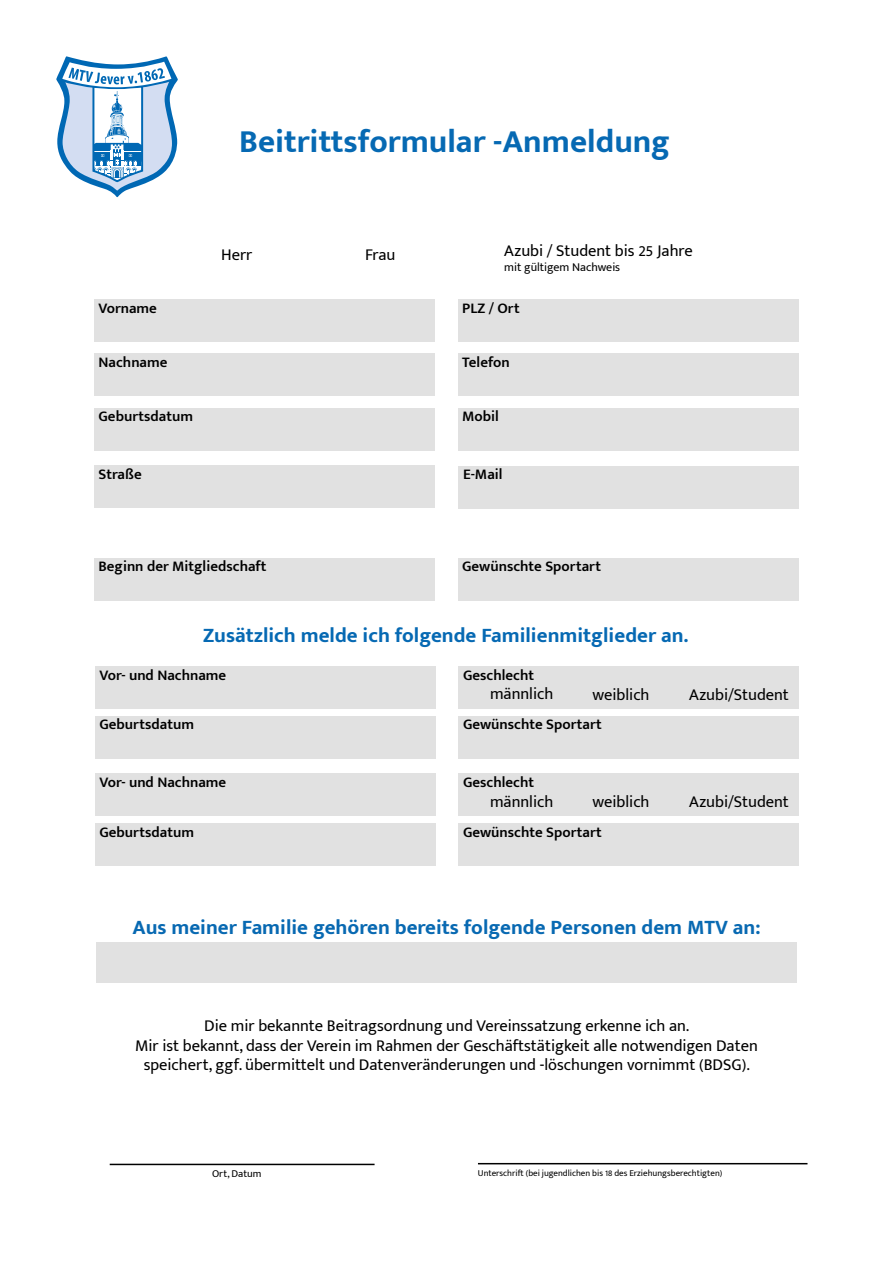
<style>
.page{position:relative;width:893px;height:1263px;background:#fff}
.page>*{position:absolute;margin:0;border:0;box-sizing:border-box;transform-origin:0 0}
.t1{font:700 33px "Mukta Mahee";color:#0669b3}
.t2{font:700 21px "Mukta Mahee";color:#0869b2}
.t3{font:700 21px "Mukta Mahee";color:#0669b3}
.t4{font:16.5px/19.8px "Mukta Mahee";color:#000;text-align:center}
.t5{font:600 15px "Mukta Mahee";color:#000}
.t6{font:12px "Mukta Mahee";color:#000}
.t7{font:10.5px "Mukta Mahee";color:#000}
.t8{font:9px "Mukta Mahee";color:#000}
</style>
<div class="page">
<svg style="left:56px;top:56px;width:122px;height:142px"></svg>
<div style="left:94px;top:299px;width:340px;height:43px;background:#e1e1e1"></div>
<div style="left:95px;top:666px;width:340px;height:43px;background:#e1e1e1"></div>
<div style="left:95px;top:773px;width:340px;height:43px;background:#e1e1e1"></div>
<div style="left:94px;top:354px;width:340px;height:42px;background:#e1e1e1"></div>
<div style="left:95px;top:716px;width:340px;height:43px;background:#e1e1e1"></div>
<div style="left:95px;top:823px;width:340px;height:43px;background:#e1e1e1"></div>
<div style="left:94px;top:408px;width:340px;height:42px;background:#e1e1e1"></div>
<div style="left:94px;top:465px;width:340px;height:43px;background:#e1e1e1"></div>
<div style="left:94px;top:558px;width:340px;height:42px;background:#e1e1e1"></div>
<div style="left:458px;top:299px;width:340px;height:43px;background:#e1e1e1"></div>
<div style="left:459px;top:666px;width:340px;height:43px;background:#e1e1e1"></div>
<div style="left:459px;top:773px;width:340px;height:43px;background:#e1e1e1"></div>
<div style="left:458px;top:354px;width:340px;height:42px;background:#e1e1e1"></div>
<div style="left:459px;top:466px;width:340px;height:42px;background:#e1e1e1"></div>
<div style="left:459px;top:716px;width:340px;height:43px;background:#e1e1e1"></div>
<div style="left:459px;top:823px;width:340px;height:43px;background:#e1e1e1"></div>
<div style="left:458px;top:408px;width:340px;height:42px;background:#e1e1e1"></div>
<div style="left:458px;top:558px;width:340px;height:42px;background:#e1e1e1"></div>
<div style="left:96px;top:943px;width:700px;height:40px;background:#e1e1e1"></div>
<hr style="left:110px;top:1164px;width:265px;height:1px;background:#000">
<hr style="left:478px;top:1163px;width:329px;height:1px;background:#000">
<h1 class="t1" style="left:239px;top:121px;width:432px">Beitrittsformular -Anmeldung</h1>
<p class="t4" style="left:221px;top:244px;width:33px">Herr</p>
<p class="t4" style="left:365px;top:244px;width:32px">Frau</p>
<p class="t4" style="left:504px;top:241px;width:190px">Azubi / Student bis 25 Jahre</p>
<p class="t6" style="left:504px;top:260px;width:117px">mit gültigem Nachweis</p>
<p class="t5" style="left:99px;top:299px;width:60px">Vorname</p>
<p class="t5" style="left:462px;top:299px;width:59px">PLZ / Ort</p>
<p class="t5" style="left:99px;top:353px;width:70px">Nachname</p>
<p class="t5" style="left:462px;top:353px;width:49px">Telefon</p>
<p class="t5" style="left:99px;top:407px;width:96px">Geburtsdatum</p>
<p class="t5" style="left:462px;top:407px;width:38px">Mobil</p>
<p class="t5" style="left:99px;top:465px;width:45px">Straße</p>
<p class="t5" style="left:463px;top:465px;width:41px">E-Mail</p>
<p class="t5" style="left:99px;top:557px;width:169px">Beginn der Mitgliedschaft</p>
<p class="t5" style="left:462px;top:557px;width:140px">Gewünschte Sportart</p>
<p class="t3" style="left:203px;top:623px;width:487px">Zusätzlich melde ich folgende Familienmitglieder an.</p>
<p class="t5" style="left:99px;top:666px;width:128px">Vor- und Nachname</p>
<p class="t5" style="left:463px;top:666px;width:73px">Geschlecht</p>
<p class="t4" style="left:490px;top:684px;width:65px">männlich</p>
<p class="t4" style="left:592px;top:684px;width:59px">weiblich</p>
<p class="t4" style="left:689px;top:684px;width:101px">Azubi/Student</p>
<p class="t5" style="left:99px;top:715px;width:96px">Geburtsdatum</p>
<p class="t5" style="left:463px;top:715px;width:140px">Gewünschte Sportart</p>
<p class="t5" style="left:99px;top:773px;width:128px">Vor- und Nachname</p>
<p class="t5" style="left:463px;top:773px;width:73px">Geschlecht</p>
<p class="t4" style="left:490px;top:791px;width:65px">männlich</p>
<p class="t4" style="left:592px;top:792px;width:59px">weiblich</p>
<p class="t4" style="left:689px;top:792px;width:101px">Azubi/Student</p>
<p class="t5" style="left:99px;top:823px;width:96px">Geburtsdatum</p>
<p class="t5" style="left:463px;top:823px;width:140px">Gewünschte Sportart</p>
<p class="t2" style="left:132px;top:914px;width:630px">Aus meiner Familie gehören bereits folgende Personen dem MTV an:</p>
<p class="t4" style="left:135px;top:1015px;width:624px">Die mir bekannte Beitragsordnung und Vereinssatzung erkenne ich an.<br>Mir ist bekannt, dass der Verein im Rahmen der Geschäftstätigkeit alle notwendigen Daten speichert, ggf. übermittelt und Datenveränderungen und -löschungen vornimmt (BDSG).</p>
<p class="t7" style="left:212px;top:1167px;width:51px">Ort, Datum</p>
<p class="t8" style="left:478px;top:1168px;width:246px">Unterschrift (bei jugendlichen bis 18 des Erziehungsberechtigten)</p>
</div>
